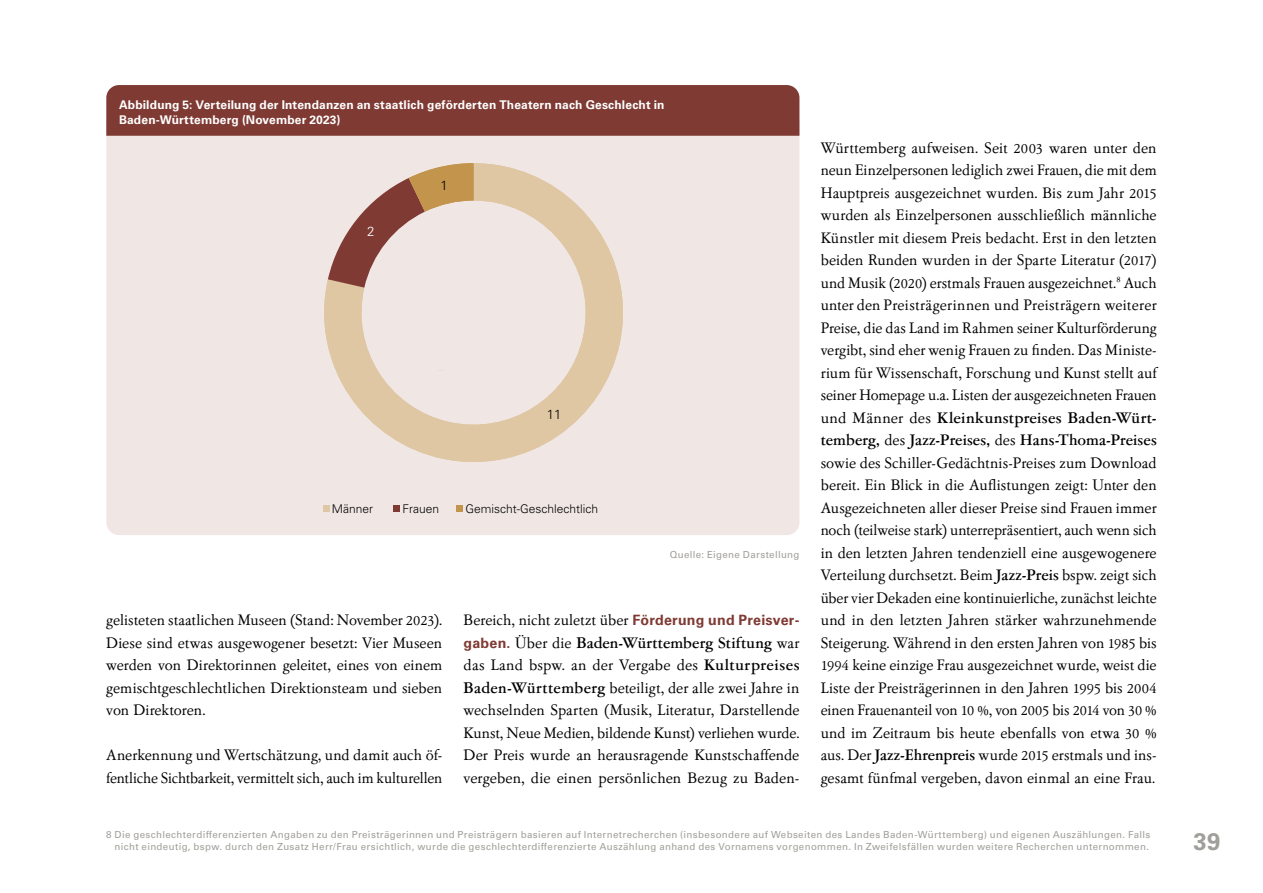
<style>
.page{position:relative;width:1263px;height:893px;background:#fff}
.page>*{position:absolute;margin:0;border:0;box-sizing:border-box;transform-origin:0 0}
.t1{font:700 24px "Univers LT Pro 65";color:#a19f9a}
.t2{font:15.75px/22.5px "Garamont Amst SB";color:#000;text-align:justify}
.t3{font:300 13.2px "Univers LT Pro 45";color:#000}
.t4{font:300 13.2px "Univers LT Pro 45";color:#fff}
.t5{font:700 12px/15px "Univers LT Pro 65";letter-spacing:.01em;color:#fff}
.t6{font:300 12px "Univers LT Pro 45";color:#000}
.t7{font:9.75px/12px "Univers LT Pro 55 Roman";letter-spacing:.035em;color:#a19f9a;text-align:right}
.s1{font-family:"Univers LT Pro 65";font-weight:700;font-size:14.25px;color:#7f3a33}
.s2{font-weight:500}
</style>
<div class="page">
<div style="left:106px;top:136px;width:693px;height:399px;background:#f0e7e5"></div>
<div style="left:106px;top:85px;width:693px;height:51px;background:#7f3a33"></div>
<svg style="left:324px;top:163px;width:299px;height:299px;background:#eadccf"></svg>
<svg style="left:328px;top:163px;width:146px;height:125px;background:#cfb3a7"></svg>
<svg style="left:394px;top:506px;width:6px;height:6px"></svg>
<svg style="left:457px;top:506px;width:6px;height:6px"></svg>
<svg style="left:323px;top:506px;width:6px;height:6px"></svg>
<p class="t5" style="left:119px;top:96px;width:547px">Abbildung 5: Verteilung der Intendanzen an staatlich geförderten Theatern nach Geschlecht in<br>Baden-Württemberg (November 2023)</p>
<p class="t4" style="left:367px;top:222px;width:9px">2</p>
<p class="t3" style="left:440px;top:176px;width:9px">1</p>
<p class="t3" style="left:547px;top:406px;width:16px">11</p>
<p class="t6" style="left:332px;top:501px;width:43px">Männer</p>
<p class="t6" style="left:402px;top:501px;width:38px">Frauen</p>
<p class="t6" style="left:465px;top:501px;width:134px">Gemischt-Geschlechtlich</p>
<p class="t3" style="left:348px;top:506px;width:47px">Männer</p>
<p class="t3" style="left:495px;top:506px;width:147px">Gemischt-Geschlechtlich</p>
<p class="t7" style="left:670px;top:548px;width:131px">Quelle: Eigene Darstellung</p>
<p class="t2" style="left:106px;top:609px;width:337px">gelisteten staatlichen Museen (Stand: November 2023).<br>Diese sind etwas ausgewogener besetzt: Vier Museen werden von Direktorinnen geleitet, eines von einem gemischtgeschlechtlichen Direktionsteam und sieben von Direktoren.</p>
<p class="t2" style="left:106px;top:744px;width:337px">Anerkennung und Wertschätzung, und damit auch öf&shy;fentliche Sichtbarkeit, vermittelt sich, auch im kulturellen</p>
<p class="t2" style="left:463px;top:609px;width:337px">Bereich, nicht zuletzt über <span class="s1">Förderung und Preisver&shy;gaben.</span> Über die <span class="s2">Baden-Württemberg Stiftung</span> war das Land bspw. an der Vergabe des <span class="s2">Kulturpreises Baden-Württemberg</span> beteiligt, der alle zwei Jahre in wechselnden Sparten (Musik, Literatur, Darstellende Kunst, Neue Medien, bildende Kunst) verliehen wurde.<br>Der Preis wurde an herausragende Kunstschaffende vergeben, die einen persönlichen Bezug zu Baden-</p>
<p class="t2" style="left:821px;top:137px;width:337px">Württemberg aufweisen. Seit 2003 waren unter den neun Einzelpersonen lediglich zwei Frauen, die mit dem Hauptpreis ausgezeichnet wurden. Bis zum Jahr 2015 wurden als Einzelpersonen ausschließlich männliche Künstler mit diesem Preis bedacht. Erst in den letzten beiden Runden wurden in der Sparte Literatur (2017) und Musik (2020) erstmals Frauen ausgezeichnet.<sup>8</sup> Auch unter den Preisträgerinnen und Preisträgern weiterer Preise, die das Land im Rahmen seiner Kulturförderung vergibt, sind eher wenig Frauen zu finden. Das Ministe&shy;rium für Wissenschaft, Forschung und Kunst stellt auf seiner Homepage u.a. Listen der ausgezeichneten Frauen und Männer des <span class="s2">Kleinkunstpreises Baden-Würt&shy;temberg,</span> des <span class="s2">Jazz-Preises,</span> des <span class="s2">Hans-Thoma-Preises </span>sowie des Schiller-Gedächtnis-Preises zum Download bereit. Ein Blick in die Auflistungen zeigt: Unter den Ausgezeichneten aller dieser Preise sind Frauen immer noch (teilweise stark) unterrepräsentiert, auch wenn sich in den letzten Jahren tendenziell eine ausgewogenere Verteilung durchsetzt. Beim <span class="s2">Jazz-Preis</span> bspw. zeigt sich über vier Dekaden eine kontinuierliche, zunächst leichte und in den letzten Jahren stärker wahrzunehmende Steigerung. Während in den ersten Jahren von 1985 bis 1994 keine einzige Frau ausgezeichnet wurde, weist die Liste der Preisträgerinnen in den Jahren 1995 bis 2004 einen Frauenanteil von 10 %, von 2005 bis 2014 von 30 % und im Zeitraum bis heute ebenfalls von etwa 30 % aus. Der <span class="s2">Jazz-Ehrenpreis</span> wurde 2015 erstmals und ins&shy;gesamt fünfmal vergeben, davon einmal an eine Frau.</p>
<p class="t7" style="left:106px;top:828px;width:1045px">8 Die geschlechterdifferenzierten Angaben zu den Preisträgerinnen und Preisträgern basieren auf Internetrecherchen (insbesondere auf Webseiten des Landes Baden-Württemberg) und eigenen Auszählungen. Falls nicht eindeutig, bspw. durch den Zusatz Herr/Frau ersichtlich, wurde die geschlechterdifferenzierte Auszählung anhand des Vornamens vorgenommen. In Zweifelsfällen wurden weitere Recherchen unternommen.</p>
<h1 class="t1" style="left:1193px;top:825px;width:28px">39</h1>
</div>
